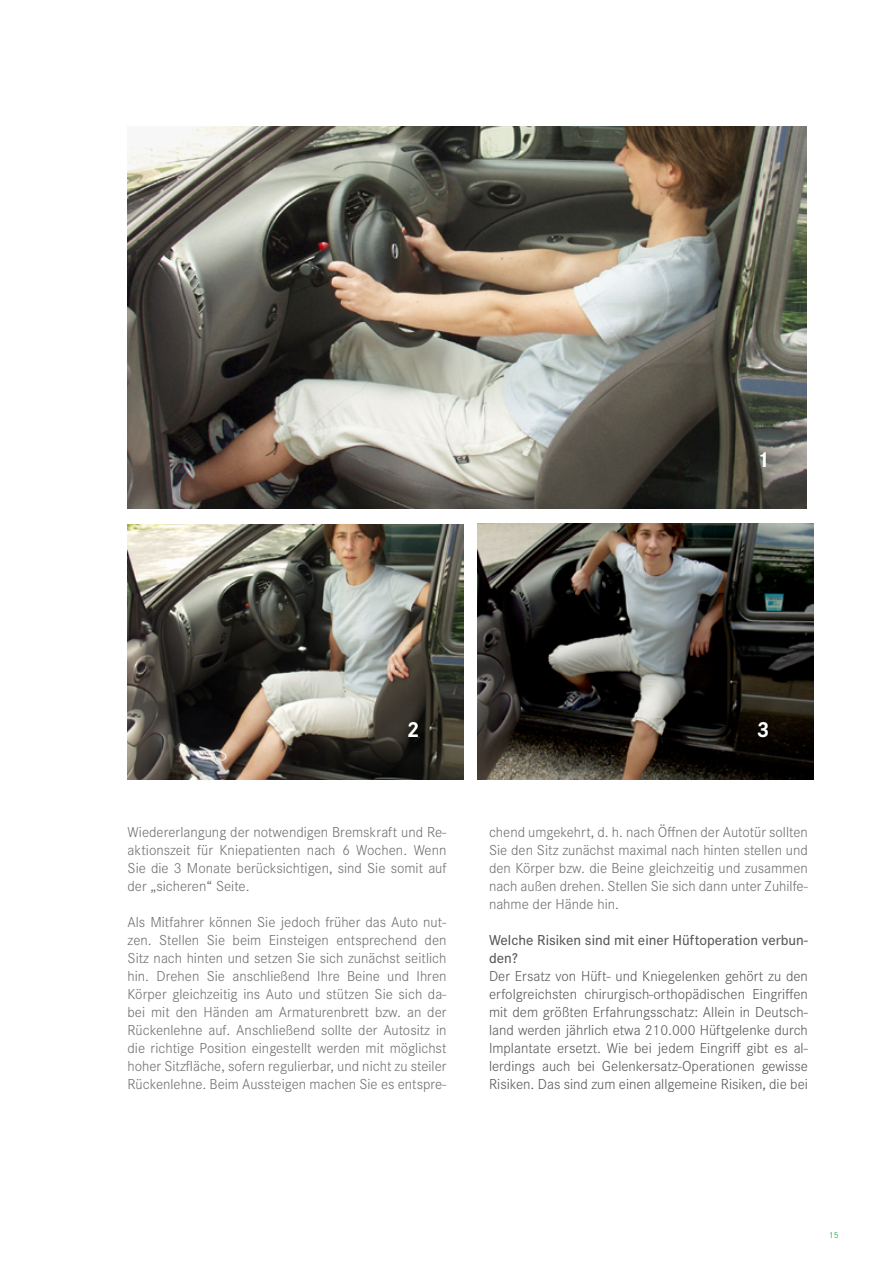
<style>
.page{position:relative;width:893px;height:1263px;background:#fff}
.page>*{position:absolute;margin:0;border:0;box-sizing:border-box;transform-origin:0 0}
.t1{font:700 22.5px "Corporate S";color:#fff}
.t2{font:300 15px/18px "Corporate S";color:#706f6f;text-align:justify}
.t3{font:300 15px/18px "Corporate S";color:#575756;text-align:justify}
.t4{font:500 15px/18px "Corporate S";color:#575756}
.t5{font:300 9px "Corporate S";color:#009b3e}
</style>
<div class="page">
<img style="left:128px;top:126px;width:678px;height:383px">
<img style="left:127px;top:524px;width:336px;height:255px">
<img style="left:477px;top:524px;width:336px;height:255px">
<h1 class="t1" style="left:757px;top:447px;width:14px">1</h1>
<h1 class="t1" style="left:407px;top:716px;width:14px">2</h1>
<h1 class="t1" style="left:757px;top:716px;width:14px">3</h1>
<p class="t2" style="left:128px;top:823px;width:320px">Wiedererlangung der notwendigen Bremskraft und Re&shy;aktionszeit für Kniepatienten nach 6 Wochen. Wenn Sie die 3 Monate berücksichtigen, sind Sie somit auf der „sicheren“ Seite.</p>
<p class="t2" style="left:128px;top:913px;width:320px">Als Mitfahrer können Sie jedoch früher das Auto nut&shy;zen. Stellen Sie beim Einsteigen entsprechend den Sitz nach hinten und setzen Sie sich zunächst seitlich hin. Drehen Sie anschließend Ihre Beine und Ihren Körper gleichzeitig ins Auto und stützen Sie sich da&shy;bei mit den Händen am Armaturenbrett bzw. an der Rückenlehne auf. Anschließend sollte der Autositz in die richtige Position eingestellt werden mit möglichst hoher Sitzfläche, sofern regulierbar, und nicht zu steiler Rückenlehne. Beim Aussteigen machen Sie es entspre-</p>
<p class="t2" style="left:489px;top:823px;width:320px">chend umgekehrt, d. h. nach Öffnen der Autotür sollten Sie den Sitz zunächst maximal nach hinten stellen und den Körper bzw. die Beine gleichzeitig und zusammen nach außen drehen. Stellen Sie sich dann unter Zuhilfe&shy;nahme der Hände hin.</p>
<p class="t4" style="left:489px;top:930px;width:320px">Welche Risiken sind mit einer Hüftoperation verbun&shy;den?</p>
<p class="t3" style="left:489px;top:967px;width:320px">Der Ersatz von Hüft- und Kniegelenken gehört zu den erfolgreichsten chirurgisch-orthopädischen Eingriffen mit dem größten Erfahrungsschatz: Allein in Deutsch&shy;land werden jährlich etwa 210.000 Hüftgelenke durch Implantate ersetzt. Wie bei jedem Eingriff gibt es al&shy;lerdings auch bei Gelenkersatz-Operationen gewisse Risiken. Das sind zum einen allgemeine Risiken, die bei</p>
<p class="t5" style="left:829px;top:1230px;width:11px">15</p>
</div>
